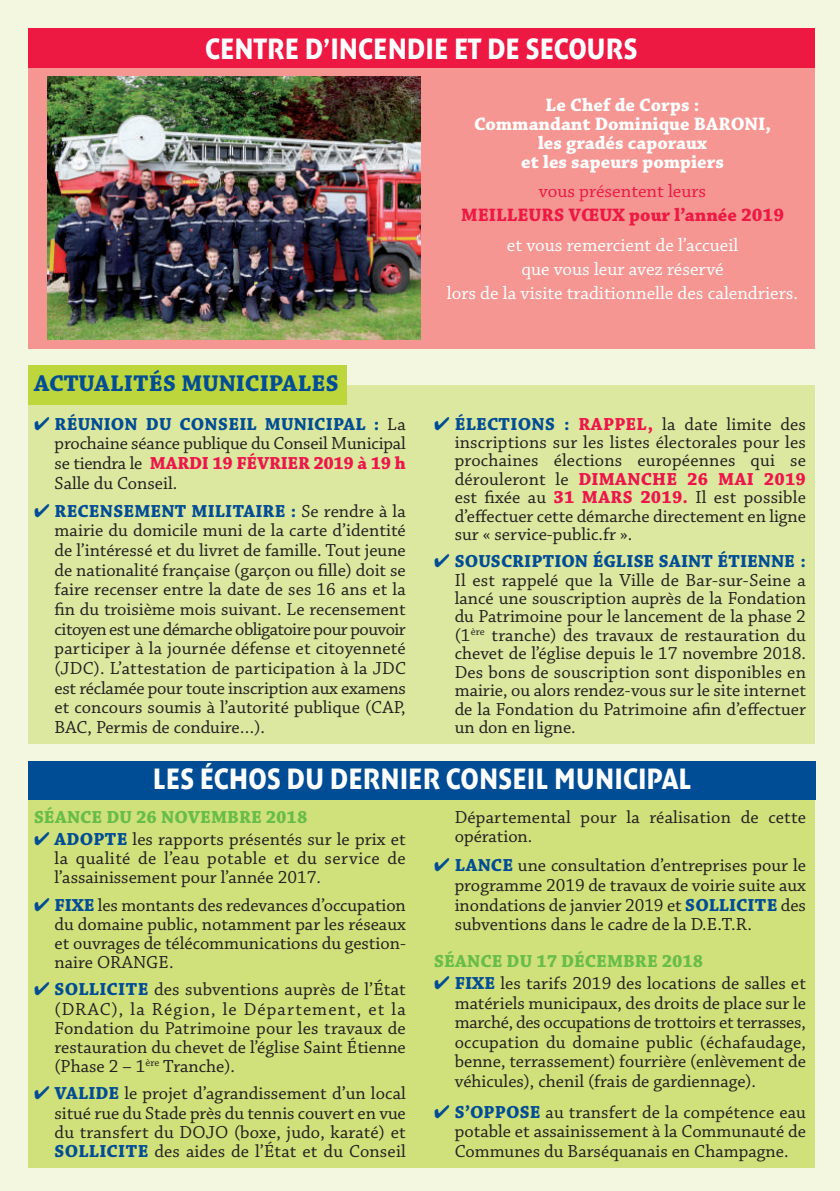
<style>
.page{position:relative;width:840px;height:1191px;background:#fff}
.page>*{position:absolute;margin:0;border:0;box-sizing:border-box;transform-origin:0 0}
.t1{font:700 30px "Denda New";color:#fff;scale:.85 1}
.t2{font:700 24px "Chaparral Pro";color:#014d95}
.t3{font:19px/24px "Chaparral Pro";color:#fff;text-align:center}
.t4{font:700 19px/19px "Chaparral Pro";color:#fff;text-align:center}
.t5{font:700 19px "Chaparral Pro";color:#ed1943}
.t6{font:19px "Chaparral Pro";color:#ed1943}
.t7{font:18.4px/19.6px "Chaparral Pro";color:#231f20;text-align:justify}
.t8{font:700 18.4px "Chaparral Pro";color:#67bd4a}
.s1{color:#014d95}
.s2{font-weight:700;color:#014d95}
.s3{font-weight:700;color:#ed164b}
</style>
<div class="page">
<div style="left:0;top:0;width:839px;height:1191px;background:#f3f7e0"></div>
<div style="left:28px;top:762px;width:786px;height:405px;background:#d0e07a"></div>
<div style="left:28px;top:761px;width:787px;height:38px;background:#014d95"></div>
<div style="left:28px;top:385px;width:786px;height:359px;background:#dce89f"></div>
<div style="left:28px;top:365px;width:318px;height:40px;background:#bdd63c"></div>
<div style="left:28px;top:31px;width:786px;height:318px;background:#f59692"></div>
<div style="left:28px;top:28px;width:786px;height:40px;background:#ed1943"></div>
<img style="left:48px;top:77px;width:372px;height:262px">
<h1 class="t1" style="left:205px;top:31px;width:510px">CENTRE D’INCENDIE ET DE SECOURS</h1>
<p class="t4" style="left:474px;top:97px;width:298px">Le Chef de Corps :<br>Commandant Dominique BARONI, les gradés caporaux<br>et les sapeurs pompiers</p>
<p class="t6" style="left:538px;top:184px;width:169px">vous présentent leurs</p>
<p class="t5" style="left:461px;top:208px;width:324px">MEILLEURS VŒUX pour l’année 2019</p>
<p class="t3" style="left:446px;top:235px;width:352px">et vous remercient de l’accueil<br>que vous leur avez réservé<br>lors de la visite traditionnelle des calendriers.</p>
<h2 class="t2" style="left:34px;top:374px;width:306px">ACTUALITÉS MUNICIPALES</h2>
<p class="t7" style="left:55px;top:415px;width:352px;text-indent:-20px"><span class="s1">✔</span> <span class="s2">RÉUNION DU CONSEIL MUNICIPAL :</span> La prochaine séance publique du Conseil Municipal se tiendra le <span class="s3">MARDI 19 FÉVRIER 2019 à 19 h </span>Salle du Conseil.</p>
<p class="t7" style="left:55px;top:502px;width:352px;text-indent:-20px"><span class="s1">✔</span> <span class="s2">RECENSEMENT MILITAIRE :</span> Se rendre à la mairie du domicile muni de la carte d’identité de l’intéressé et du livret de famille. Tout jeune de nationalité française (garçon ou fille) doit se faire recenser entre la date de ses 16 ans et la fin du troisième mois suivant. Le recensement citoyen est une démarche obligatoire pour pouvoir participer à la journée défense et citoyenneté (JDC). L’attestation de participation à la JDC est réclamée pour toute inscription aux examens et concours soumis à l’autorité publique (CAP, BAC, Permis de conduire…).</p>
<p class="t7" style="left:454px;top:416px;width:352px;line-height:18.4px;text-indent:-20px"><span class="s1">✔</span> <span class="s2">ÉLECTIONS :</span> <span class="s3">RAPPEL,</span> la date limite des inscriptions sur les listes électorales pour les prochaines élections européennes qui se dérouleront le <span class="s3">DIMANCHE 26 MAI 2019 </span>est fixée au <span class="s3">31 MARS 2019.</span> Il est possible d’effectuer cette démarche directement en ligne sur « service-public.fr ».</p>
<p class="t7" style="left:454px;top:553px;width:352px;line-height:18.4px;text-indent:-20px"><span class="s1">✔</span> <span class="s2">SOUSCRIPTION ÉGLISE SAINT ÉTIENNE :<br></span>Il est rappelé que la Ville de Bar-sur-Seine a lancé une souscription auprès de la Fondation du Patrimoine pour le lancement de la phase 2 (1<sup>ère</sup> tranche) des travaux de restauration du chevet de l’église depuis le 17 novembre 2018.<br>Des bons de souscription sont disponibles en mairie, ou alors rendez-vous sur le site internet de la Fondation du Patrimoine afin d’effectuer un don en ligne.</p>
<h1 class="t1" style="left:153px;top:760px;width:635px">LES ÉCHOS DU DERNIER CONSEIL MUNICIPAL</h1>
<p class="t8" style="left:34px;top:810px;width:275px">SÉANCE DU 26 NOVEMBRE 2018</p>
<p class="t7" style="left:55px;top:831px;width:352px;line-height:19px;text-indent:-21px"><span class="s1">✔</span> <span class="s2">ADOPTE</span> les rapports présentés sur le prix et la qualité de l’eau potable et du service de l’assainissement pour l’année 2017.</p>
<p class="t7" style="left:55px;top:896px;width:352px;line-height:19px;text-indent:-21px"><span class="s1">✔</span> <span class="s2">FIXE</span> les montants des redevances d’occupation du domaine public, notamment par les réseaux et ouvrages de télécommunications du gestion&shy;naire ORANGE.</p>
<p class="t7" style="left:54px;top:981px;width:352px;line-height:19px;text-indent:-20px"><span class="s1">✔</span> <span class="s2">SOLLICITE</span> des subventions auprès de l’État (DRAC), la Région, le Département, et la Fondation du Patrimoine pour les travaux de restauration du chevet de l’église Saint Étienne (Phase 2 – 1<sup>ère</sup> Tranche).</p>
<p class="t7" style="left:55px;top:1085px;width:352px;line-height:19px;text-indent:-20px"><span class="s1">✔</span> <span class="s2">VALIDE</span> le projet d’agrandissement d’un local situé rue du Stade près du tennis couvert en vue du transfert du DOJO (boxe, judo, karaté) et <span class="s2">SOLLICITE</span> des aides de l’État et du Conseil</p>
<p class="t7" style="left:454px;top:808px;width:352px">Départemental pour la réalisation de cette opération.</p>
<p class="t7" style="left:454px;top:857px;width:352px;text-indent:-21px"><span class="s1">✔</span> <span class="s2">LANCE</span> une consultation d’entreprises pour le programme 2019 de travaux de voirie suite aux inondations de janvier 2019 et <span class="s2">SOLLICITE</span> des subventions dans le cadre de la D.E.T.R.</p>
<p class="t8" style="left:434px;top:953px;width:270px">SÉANCE DU 17 DÉCEMBRE 2018</p>
<p class="t7" style="left:454px;top:975px;width:352px;text-indent:-21px"><span class="s1">✔</span> <span class="s2">FIXE</span> les tarifs 2019 des locations de salles et matériels municipaux, des droits de place sur le marché, des occupations de trottoirs et terrasses, occupation du domaine public (échafaudage, benne, terrassement) fourrière (enlèvement de véhicules), chenil (frais de gardiennage).</p>
<p class="t7" style="left:454px;top:1103px;width:352px;text-indent:-21px"><span class="s1">✔</span> <span class="s2">S’OPPOSE</span> au transfert de la compétence eau potable et assainissement à la Communauté de Communes du Barséquanais en Champagne.</p>
</div>
